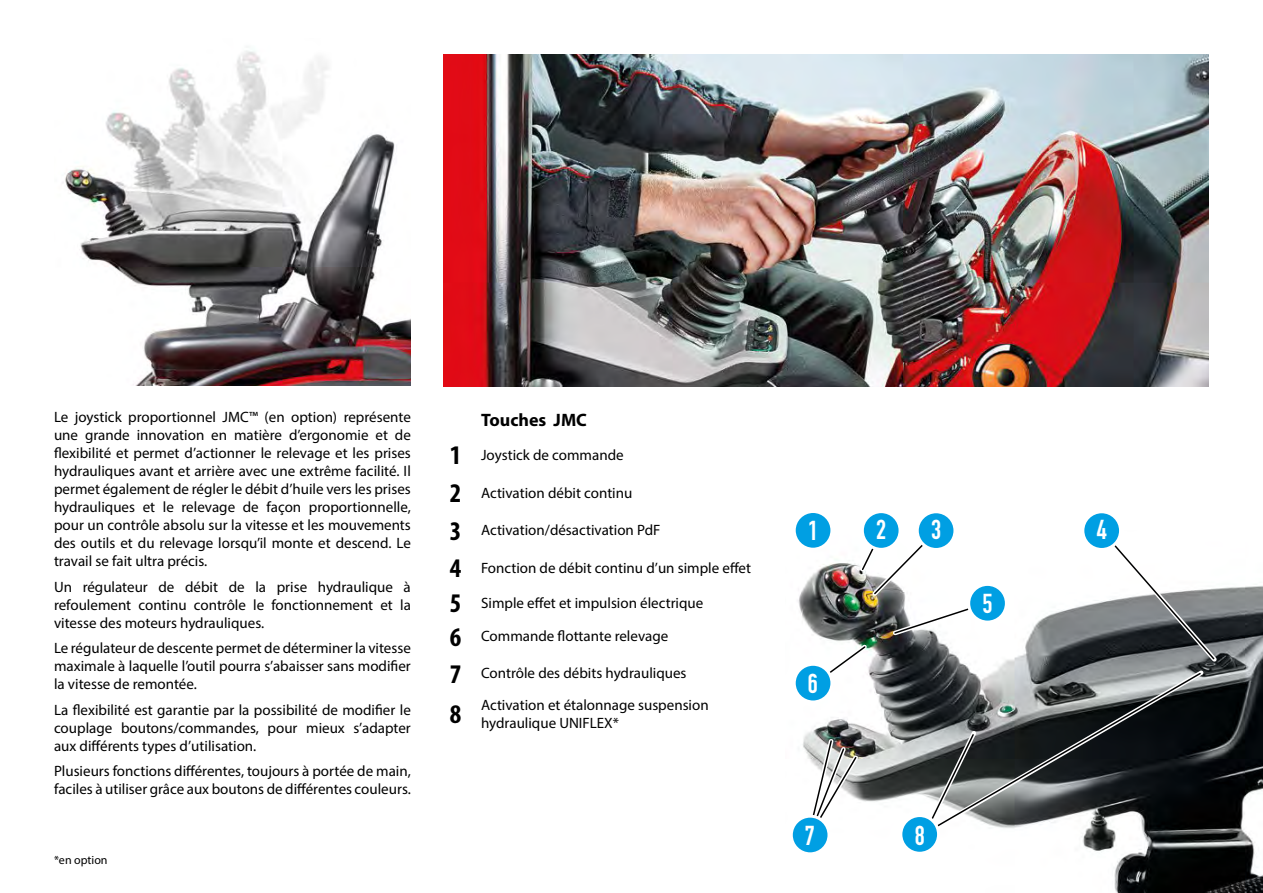
<style>
.page{position:relative;width:1263px;height:893px;background:#fff}
.page>*{position:absolute;margin:0;border:0;box-sizing:border-box;transform-origin:0 0}
.t1{font:27px "DIN Engschrift Alternate";color:#fff}
.t2{font:700 condensed 27px "Myriad Pro";color:#000}
.t3{font:700 18px "Myriad Pro";color:#000}
.t4{font:15px/18px "Myriad Pro";color:#000;text-align:justify}
.t5{font:12px "Myriad Pro";color:#000}
.s1{font-weight:700;font-stretch:condensed;font-size:27px}
</style>
<div class="page">
<img style="left:798px;top:585px;width:465px;height:308px">
<svg style="left:901px;top:815px;width:37px;height:38px"></svg>
<div style="left:899px;top:814px;width:41px;height:41px;border:3px solid #fff;border-radius:50%"></div>
<img style="left:444px;top:54px;width:765px;height:332px">
<svg style="left:794px;top:511px;width:38px;height:38px"></svg>
<div style="left:793px;top:510px;width:40px;height:41px;border:3px solid #fff;border-radius:50%"></div>
<img style="left:62px;top:50px;width:349px;height:335px">
<div style="left:862px;top:512px;width:38px;height:37px;background:#009fe3;border-radius:50%"></div>
<div style="left:861px;top:510px;width:40px;height:41px;border:3px solid #fff;border-radius:50%"></div>
<div style="left:917px;top:512px;width:38px;height:37px;background:#009fe3;border-radius:50%"></div>
<div style="left:916px;top:510px;width:40px;height:41px;border:3px solid #fff;border-radius:50%"></div>
<svg style="left:791px;top:816px;width:38px;height:38px"></svg>
<div style="left:790px;top:815px;width:40px;height:40px;border:3px solid #fff;border-radius:50%"></div>
<svg style="left:804px;top:526px;width:417px;height:316px"></svg>
<div style="left:1083px;top:512px;width:37px;height:37px;background:#009fe3;border-radius:50%"></div>
<div style="left:1081px;top:510px;width:41px;height:41px;border:3px solid #fff;border-radius:50%"></div>
<div style="left:794px;top:664px;width:38px;height:38px;background:#009fe3;border-radius:50%"></div>
<div style="left:793px;top:663px;width:40px;height:40px;border:3px solid #fff;border-radius:50%"></div>
<p class="t4" style="left:54px;top:408px;width:358px">Le joystick proportionnel JMC™ (en option) représente une grande innovation en matière d’ergonomie et de flexibilité et permet d’actionner le relevage et les prises hydrauliques avant et arrière avec une extrême facilité. Il permet également de régler le débit d’huile vers les prises hydrauliques et le relevage de façon proportionnelle, pour un contrôle absolu sur la vitesse et les mouvements des outils et du relevage lorsqu’il monte et descend. Le travail se fait ultra précis.</p>
<p class="t4" style="left:54px;top:577px;width:358px">Un régulateur de débit de la prise hydraulique à refoulement continu contrôle le fonctionnement et la vitesse des moteurs hydrauliques.</p>
<p class="t4" style="left:54px;top:639px;width:358px">Le régulateur de descente permet de déterminer la vitesse maximale à laquelle l’outil pourra s’abaisser sans modifier la vitesse de remontée.</p>
<p class="t4" style="left:54px;top:700px;width:358px">La flexibilité est garantie par la possibilité de modifier le couplage boutons/commandes, pour mieux s’adapter aux différents types d’utilisation.</p>
<p class="t4" style="left:54px;top:762px;width:358px">Plusieurs fonctions différentes, toujours à portée de main, faciles à utiliser grâce aux boutons de différentes couleurs.</p>
<p class="t5" style="left:54px;top:852px;width:55px">*en option</p>
<p class="t3" style="left:481px;top:409px;width:107px">Touches JMC</p>
<p class="t4" style="left:450px;top:445px;width:175px"><span class="s1">1</span> Joystick de commande</p>
<p class="t4" style="left:450px;top:484px;width:184px"><span class="s1">2</span> Activation débit continu</p>
<p class="t4" style="left:450px;top:521px;width:212px"><span class="s1">3</span> Activation/désactivation PdF</p>
<p class="t4" style="left:450px;top:559px;width:303px"><span class="s1">4</span> Fonction de débit continu d’un simple effet</p>
<p class="t4" style="left:450px;top:593px;width:255px"><span class="s1">5</span> Simple effet et impulsion électrique</p>
<p class="t4" style="left:450px;top:627px;width:220px"><span class="s1">6</span> Commande flottante relevage</p>
<p class="t4" style="left:450px;top:664px;width:238px"><span class="s1">7</span> Contrôle des débits hydrauliques</p>
<h1 class="t2" style="left:450px;top:697px;width:13px">8</h1>
<p class="t4" style="left:481px;top:695px;width:229px">Activation et étalonnage suspension hydraulique UNIFLEX*</p>
<h1 class="t1" style="left:808px;top:515px;width:12px">1</h1>
<h1 class="t1" style="left:876px;top:514px;width:12px">2</h1>
<h1 class="t1" style="left:931px;top:514px;width:12px">3</h1>
<h1 class="t1" style="left:808px;top:667px;width:12px">6</h1>
<h1 class="t1" style="left:982px;top:587px;width:12px">5</h1>
<h1 class="t1" style="left:805px;top:819px;width:12px">7</h1>
<h1 class="t1" style="left:915px;top:820px;width:12px">8</h1>
<h1 class="t1" style="left:1097px;top:514px;width:12px">4</h1>
</div>
